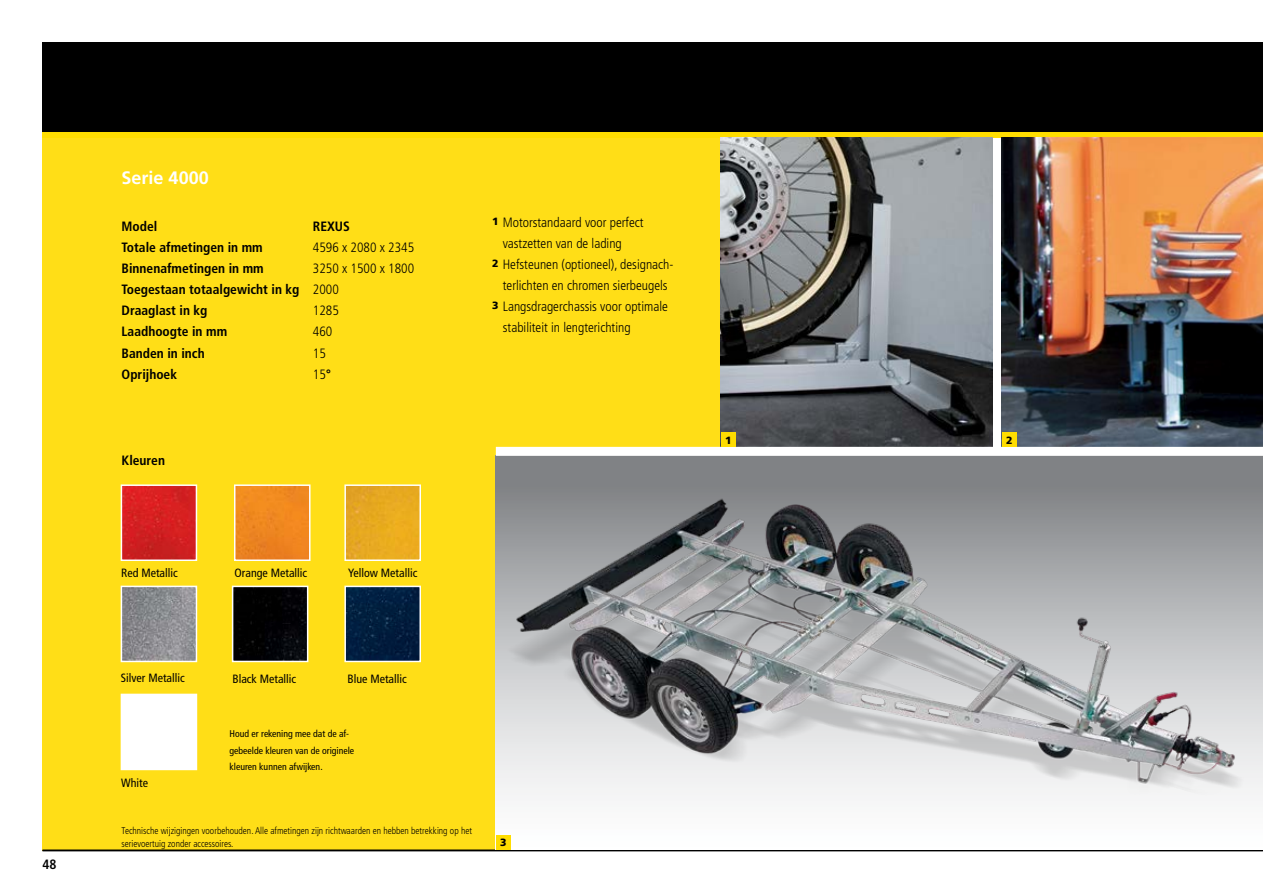
<style>
.page{position:relative;width:1263px;height:893px;background:#fff}
.page>*{position:absolute;margin:0;border:0;box-sizing:border-box;transform-origin:0 0}
.t1{font:700 18px "Frutiger LT";color:#fff}
.t2{font:300 condensed 13.5px "Frutiger LT";color:#000}
.t3{font:700 condensed 13.5px/21px "Frutiger LT";color:#000}
.t4{font:condensed 12px "Frutiger LT";color:#000}
.t5{font:900 10.5px "Frutiger LT";color:#000}
.t6{font:300 condensed 9.75px/12.8px "Frutiger LT";color:#000}
.t7{font:condensed 9.75px/16.5px "Frutiger LT";color:#000}
.s1{font-weight:300}
.s2{font-weight:700}
.s3{font-weight:900;font-stretch:normal;font-size:10.5px}
</style>
<div class="page">
<div style="left:43px;top:128px;width:678px;height:722px;background:#ffde17"></div>
<div style="left:43px;top:43px;width:1220px;height:89px;background:#000"></div>
<div style="left:43px;top:132px;width:1220px;height:6px;background:#fd0"></div>
<img style="left:235px;top:589px;width:70px;height:70px">
<div style="left:232px;top:586px;width:76px;height:76px;border:2px solid #fff"></div>
<img style="left:347px;top:487px;width:71px;height:71px">
<div style="left:344px;top:484px;width:77px;height:77px;border:2px solid #fff"></div>
<img style="left:237px;top:487px;width:70px;height:71px">
<div style="left:234px;top:484px;width:76px;height:77px;border:2px solid #fff"></div>
<div style="left:121px;top:694px;width:76px;height:76px;background:#fff"></div>
<img style="left:124px;top:487px;width:70px;height:71px">
<div style="left:121px;top:484px;width:76px;height:77px;border:2px solid #fff"></div>
<img style="left:124px;top:589px;width:70px;height:70px">
<div style="left:121px;top:586px;width:76px;height:76px;border:2px solid #fff"></div>
<img style="left:347px;top:589px;width:71px;height:70px">
<div style="left:344px;top:586px;width:77px;height:76px;border:2px solid #fff"></div>
<hr style="left:43px;top:850px;width:1220px;height:1px;background:#000">
<div style="left:496px;top:456px;width:767px;height:394px;background:linear-gradient(to bottom,#7d7f82,#fff)"></div>
<img style="left:496px;top:456px;width:755px;height:374px">
<img style="left:721px;top:138px;width:271px;height:309px">
<img style="left:1002px;top:138px;width:261px;height:309px">
<div style="left:496px;top:447px;width:767px;height:9px;background:#fff"></div>
<div style="left:721px;top:432px;width:15px;height:15px;background:#fd0"></div>
<div style="left:496px;top:835px;width:15px;height:15px;background:#fd0"></div>
<div style="left:1002px;top:432px;width:15px;height:15px;background:#fd0"></div>
<p class="t3" style="left:43px;top:854px;width:16px">48</p>
<h1 class="t1" style="left:122px;top:167px;width:89px">Serie 4000</h1>
<p class="t3" style="left:122px;top:216px;width:37px">Model</p>
<p class="t3" style="left:313px;top:216px;width:39px">REXUS</p>
<p class="t3" style="left:122px;top:237px;width:143px">Totale afmetingen in mm</p>
<p class="t2" style="left:313px;top:240px;width:103px">4596 x 2080 x 2345</p>
<p class="t3" style="left:122px;top:258px;width:144px">Binnenafmetingen in mm</p>
<p class="t3" style="left:122px;top:258px;width:294px;text-indent:191px"><span class="s1">3250 x 1500 x 1800<br></span>Toegestaan totaalgewicht in kg <span class="s1">2000<br></span>Draaglast in kg</p>
<p class="t2" style="left:313px;top:303px;width:27px">1285</p>
<p class="t3" style="left:122px;top:321px;width:107px">Laadhoogte in mm</p>
<p class="t2" style="left:313px;top:324px;width:21px">460</p>
<p class="t3" style="left:122px;top:342px;width:85px">Banden in inch</p>
<p class="t2" style="left:313px;top:345px;width:14px">15</p>
<p class="t3" style="left:122px;top:363px;width:57px">Oprijhoek</p>
<p class="t2" style="left:313px;top:366px;width:20px">15<span class="s2">°</span></p>
<p class="t3" style="left:122px;top:450px;width:45px">Kleuren</p>
<p class="t2" style="left:492px;top:214px;width:153px"><span class="s3">1</span> Motorstandaard voor perfect</p>
<p class="t2" style="left:503px;top:235px;width:121px">vastzetten van de lading</p>
<p class="t2" style="left:492px;top:256px;width:183px"><span class="s3">2</span> Hefsteunen (optioneel), designach-</p>
<p class="t2" style="left:503px;top:277px;width:166px">terlichten en chromen sierbeugels</p>
<p class="t2" style="left:492px;top:298px;width:177px"><span class="s3">3</span> Langsdragerchassis voor optimale</p>
<p class="t2" style="left:503px;top:319px;width:129px">stabiliteit in lengterichting</p>
<p class="t4" style="left:121px;top:566px;width:58px">Red Metallic</p>
<p class="t4" style="left:235px;top:566px;width:74px">Orange Metallic</p>
<p class="t4" style="left:348px;top:566px;width:71px">Yellow Metallic</p>
<p class="t4" style="left:121px;top:671px;width:65px">Silver Metallic</p>
<p class="t4" style="left:347px;top:672px;width:61px">Blue Metallic</p>
<p class="t4" style="left:232px;top:671px;width:65px">Black Metallic</p>
<p class="t4" style="left:121px;top:776px;width:28px">White</p>
<p class="t7" style="left:230px;top:726px;width:126px">Houd er rekening mee dat de af&shy;gebeelde kleuren van de originele kleuren kunnen afwijken.</p>
<p class="t6" style="left:122px;top:825px;width:352px">Technische wijzigingen voorbehouden. Alle afmetingen zijn richtwaarden en hebben betrekking op het serievoertuig zonder accessoires.</p>
<p class="t5" style="left:500px;top:836px;width:8px">3</p>
<p class="t5" style="left:725px;top:433px;width:8px">1</p>
<p class="t5" style="left:1006px;top:433px;width:8px">2</p>
</div>
